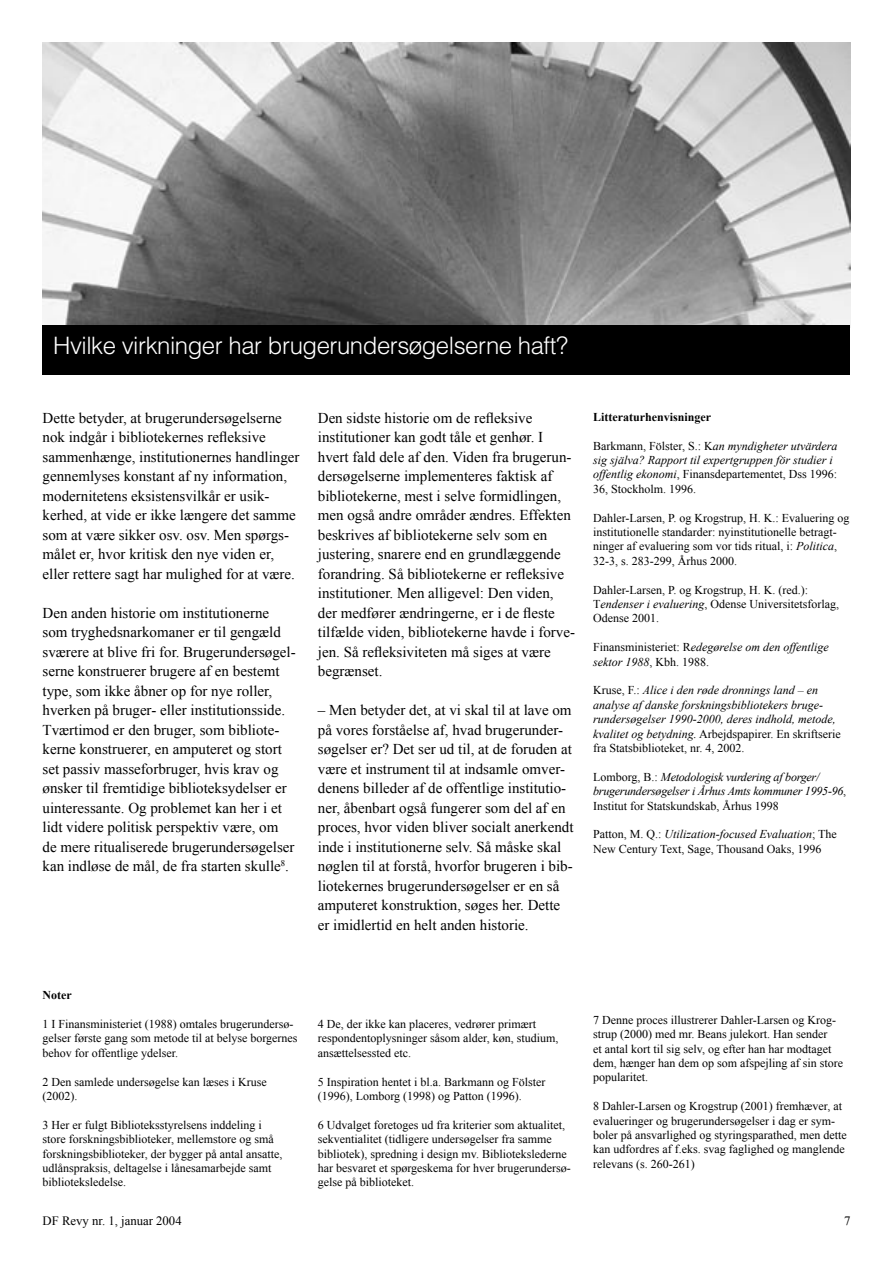
<style>
.page{position:relative;width:893px;height:1263px;background:#fff}
.page>*{position:absolute;margin:0;border:0;box-sizing:border-box;transform-origin:0 0}
.DF-revy_tabel{font:300 24px "Helvetica";letter-spacing:-.02em;color:#fff}
.DF-revy_brødtxt{font:15px/19.5px "Times New Roman";color:#000}
.DF-revy_tabel-2{font:12.75px "Times New Roman";color:#000}
.DF-revy_litteratur{font:12px/14.4px "Times New Roman";color:#000}
.DF-revy_litteratur-2{font:italic 12px/14.4px "Times New Roman";color:#000}
.DF-revy_litteratur-3{font:italic 12px/14.4px "Times New Roman";letter-spacing:-.02em;color:#000}
.DF-revy_litteratur-4{font:700 12px "Times New Roman";color:#000}
.s1{font-style:normal}
.s2{font-style:italic}
</style>
<div class="page">
<img style="left:43px;top:43px;width:807px;height:282px">
<div style="left:43px;top:325px;width:807px;height:50px;background:#000"></div>
<p class="DF-revy_tabel" style="left:53px;top:330px;width:516px">Hvilke virkninger har brugerundersøgelserne haft?</p>
<p class="DF-revy_brødtxt" style="left:43px;top:408px;width:259px">Dette betyder, at brugerundersøgelserne nok indgår i bibliotekernes refleksive sammenhænge, institutionernes handlinger gennemlyses konstant af ny information, modernitetens eksistensvilkår er usik&shy;kerhed, at vide er ikke længere det samme som at være sikker osv. osv. Men spørgs&shy;målet er, hvor kritisk den nye viden er, eller rettere sagt har mulighed for at være.</p>
<p class="DF-revy_brødtxt" style="left:43px;top:603px;width:255px">Den anden historie om institutionerne som tryghedsnarkomaner er til gengæld sværere at blive fri for. Brugerundersøgel&shy;serne konstruerer brugere af en bestemt type, som ikke åbner op for nye roller, hverken på bruger- eller institutionsside.<br>Tværtimod er den bruger, som bibliote&shy;kerne konstruerer, en amputeret og stort set passiv masseforbruger, hvis krav og ønsker til fremtidige biblioteksydelser er uinteressante. Og problemet kan her i et lidt videre politisk perspektiv være, om de mere ritualiserede brugerundersøgelser kan indløse de mål, de fra starten skulle<sup>8</sup>.</p>
<p class="DF-revy_brødtxt" style="left:318px;top:408px;width:259px">Den sidste historie om de refleksive institutioner kan godt tåle et genhør. I hvert fald dele af den. Viden fra brugerun&shy;dersøgelserne implementeres faktisk af bibliotekerne, mest i selve formidlingen, men også andre områder ændres. Effekten beskrives af bibliotekerne selv som en justering, snarere end en grundlæggende forandring. Så bibliotekerne er refleksive institutioner. Men alligevel: Den viden, der medfører ændringerne, er i de fleste tilfælde viden, bibliotekerne havde i forve&shy;jen. Så refleksiviteten må siges at være begrænset.</p>
<p class="DF-revy_brødtxt" style="left:318px;top:700px;width:257px">– Men betyder det, at vi skal til at lave om på vores forståelse af, hvad brugerunder&shy;søgelser er? Det ser ud til, at de foruden at være et instrument til at indsamle omver&shy;denens billeder af de offentlige institutio&shy;ner, åbenbart også fungerer som del af en proces, hvor viden bliver socialt anerkendt inde i institutionerne selv. Så måske skal nøglen til at forstå, hvorfor brugeren i bib&shy;liotekernes brugerundersøgelser er en så amputeret konstruktion, søges her. Dette er imidlertid en helt anden historie.</p>
<p class="DF-revy_litteratur-4" style="left:593px;top:408px;width:119px">Litteraturhenvisninger</p>
<p class="DF-revy_litteratur-2" style="left:593px;top:438px;width:246px"><span class="s1">Barkmann, Fölster, S.: K</span>an myndigheter utvärdera sig själva? Rapport til expertgruppen för studier i offentlig ekonomi<span class="s1">, Finansdepartementet, Dss 1996:<br>36, Stockholm. 1996.</span></p>
<p class="DF-revy_litteratur" style="left:593px;top:510px;width:258px">Dahler-Larsen, P. og Krogstrup, H. K.: Evaluering og institutionelle standarder: nyinstitutionelle betragt&shy;ninger af evaluering som vor tids ritual, i: <span class="s2">Politica</span>, 32-3, s. 283-299, Århus 2000.</p>
<p class="DF-revy_litteratur" style="left:593px;top:582px;width:247px">Dahler-Larsen, P. og Krogstrup, H. K. (red.):<br>T<span class="s2">endenser i evaluering</span>, Odense Universitetsforlag,<br>Odense 2001.</p>
<p class="DF-revy_litteratur-2" style="left:593px;top:640px;width:237px"><span class="s1">Finansministeriet: R</span>edegørelse om den offentlige sektor 1988<span class="s1">, Kbh. 1988.</span></p>
<p class="DF-revy_litteratur-2" style="left:593px;top:683px;width:249px"><span class="s1">Kruse, F.:</span> Alice i den røde dronnings land – en analyse af danske forskningsbibliotekers bruge&shy;rundersøgelser 1990-2000, deres indhold, metode, kvalitet og betydning. <span class="s1">Arbejdspapirer. En skriftserie fra Statsbiblioteket, nr. 4, 2002.</span></p>
<p class="DF-revy_litteratur-3" style="left:593px;top:769px;width:255px"><span class="s1">Lomborg, B.:</span> Metodologisk vurdering af borger/ brugerundersøgelser i Århus Amts kommuner 1995-96<span class="s1">,<br>Institut for Statskundskab, Århus 1998</span></p>
<p class="DF-revy_litteratur" style="left:593px;top:827px;width:245px">Patton, M. Q.: <span class="s2">Utilization-focused Evaluation</span>; The<br>New Century Text, Sage, Thousand Oaks, 1996</p>
<p class="DF-revy_litteratur-4" style="left:43px;top:987px;width:31px">Noter</p>
<p class="DF-revy_litteratur" style="left:43px;top:1016px;width:257px">1 I Finansministeriet (1988) omtales brugerundersø&shy;gelser første gang som metode til at belyse borgernes behov for offentlige ydelser.</p>
<p class="DF-revy_litteratur" style="left:43px;top:1074px;width:226px">2 Den samlede undersøgelse kan læses i Kruse (2002).</p>
<p class="DF-revy_litteratur" style="left:43px;top:1117px;width:241px">3 Her er fulgt Biblioteksstyrelsens inddeling i store forskningsbiblioteker, mellemstore og små forskningsbiblioteker, der bygger på antal ansatte, udlånspraksis, deltagelse i lånesamarbejde samt biblioteksledelse.</p>
<p class="DF-revy_tabel-2" style="left:43px;top:1212px;width:141px">DF Revy nr. 1, januar 2004</p>
<p class="DF-revy_litteratur" style="left:318px;top:1016px;width:242px">4 De, der ikke kan placeres, vedrører primært respondentoplysninger såsom alder, køn, studium, ansættelsessted etc.</p>
<p class="DF-revy_litteratur" style="left:318px;top:1074px;width:229px">5 Inspiration hentet i bl.a. Barkmann og Fölster (1996), Lomborg (1998) og Patton (1996).</p>
<p class="DF-revy_litteratur" style="left:318px;top:1117px;width:255px">6 Udvalget foretoges ud fra kriterier som aktualitet, sekventialitet (tidligere undersøgelser fra samme bibliotek), spredning i design mv. Bibliotekslederne har besvaret et spørgeskema for hver brugerundersø&shy;gelse på biblioteket.</p>
<p class="DF-revy_litteratur" style="left:593px;top:1012px;width:251px">7 Denne proces illustrerer Dahler-Larsen og Krog&shy;strup (2000) med mr. Beans julekort. Han sender<br>et antal kort til sig selv, og efter han har modtaget dem, hænger han dem op som afspejling af sin store popularitet.</p>
<p class="DF-revy_litteratur" style="left:593px;top:1099px;width:255px">8 Dahler-Larsen og Krogstrup (2001) fremhæver, at evalueringer og brugerundersøgelser i dag er sym&shy;boler på ansvarlighed og styringsparathed, men dette kan udfordres af f.eks. svag faglighed og manglende relevans (s. 260-261)</p>
<p class="DF-revy_tabel-2" style="left:844px;top:1212px;width:8px">7</p>
</div>
